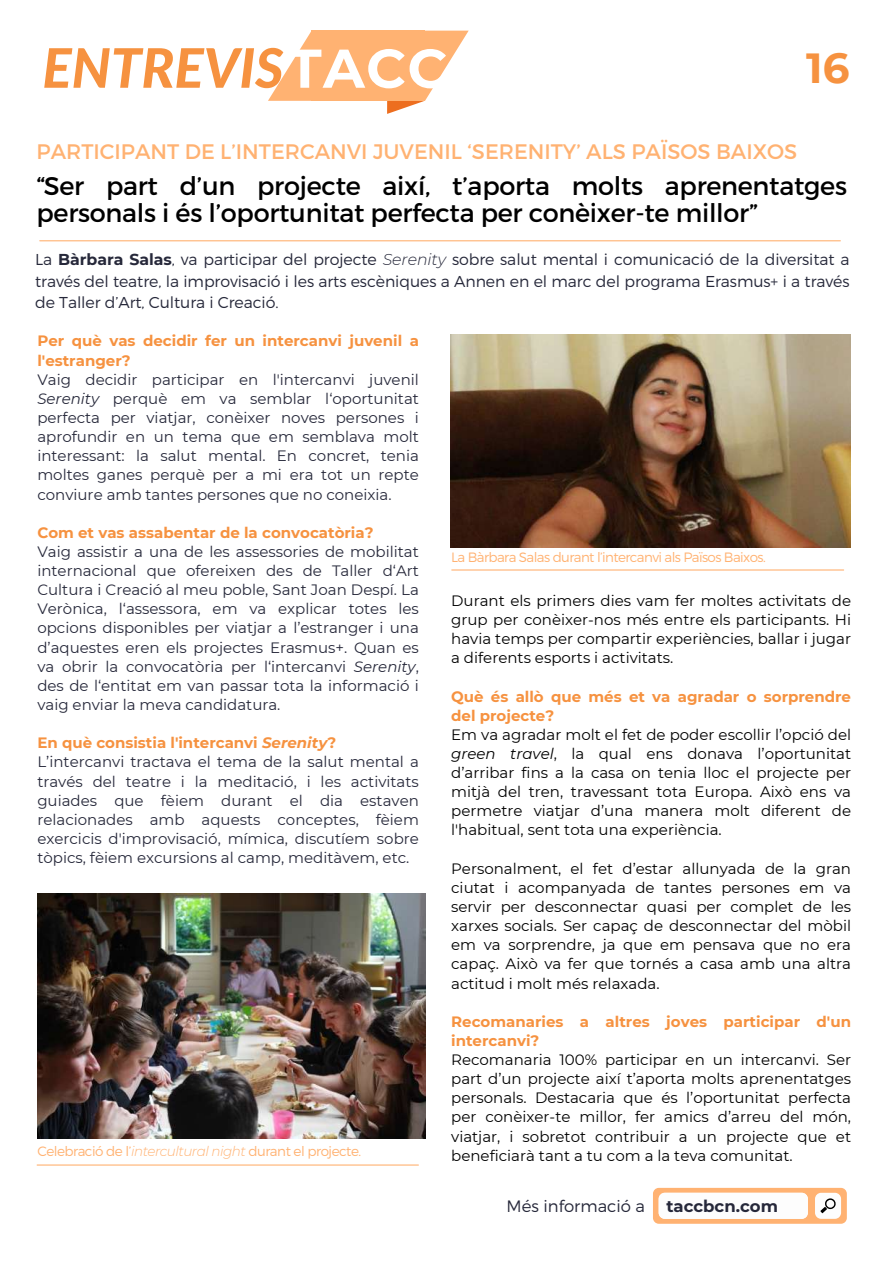
<style>
.page{position:relative;width:894px;height:1264px;background:#fff}
.page>*{position:absolute;margin:0;border:0;box-sizing:border-box;transform-origin:0 0}
.t1{font:italic 800 54.45px "Lato";color:#f69240}
.t2{font:700 42px "Montserrat";color:#f69240}
.t3{font:25.5px/27px "Montserrat";letter-spacing:-.01em;color:#000}
.t4{font:21px "Montserrat";color:#ffb272}
.t5{font:300 16.5px "Montserrat";color:#26283a}
.t6{font:700 16.5px "Montserrat";color:#26283a}
.t7{font:300 15.75px/21.9px "Montserrat";letter-spacing:-.005em;color:#26283a;text-align:justify}
.t8{font:15px/19.2px "Montserrat";color:#000;text-align:justify}
.t9{font:15px/19.2px "Montserrat";color:#26283a;text-align:justify}
.t10{font:700 15px/19.2px "Montserrat";color:#f69240}
.t11{font:300 13.5px "Montserrat";letter-spacing:-.045em;color:#ffb272}
.s1{font-family:"Montserrat";font-weight:700;font-style:normal;color:#fff}
.s2{font-weight:700}
.s3{font-style:italic}
.s4{font-weight:700;color:#f69240}
.s5{font-weight:700;font-style:italic;color:#f69240}
</style>
<div class="page">
<div style="left:311px;top:31px;width:114px;height:70px;background:#ffb272"></div>
<svg style="left:387px;top:31px;width:81px;height:83px"></svg>
<svg style="left:268px;top:32px;width:43px;height:69px"></svg>
<svg style="left:653px;top:1187px;width:193px;height:36px"></svg>
<div style="left:658px;top:1192px;width:149px;height:26px;background:#fdfdfd;border-radius:6px"></div>
<hr style="left:40px;top:240px;width:800px;height:1px;background:#ffb272">
<hr style="left:451px;top:569px;width:392px;height:1px;background:#ffb272">
<hr style="left:37px;top:1164px;width:381px;height:1px;background:#ffb272">
<img style="left:37px;top:893px;width:388px;height:245px">
<img style="left:450px;top:335px;width:400px;height:212px">
<h1 class="t1" style="left:42px;top:34px;width:406px">ENTREVIS<span class="s1">TACC</span></h1>
<h2 class="t2" style="left:806px;top:42px;width:45px">16</h2>
<h3 class="t4" style="left:37px;top:138px;width:762px">PARTICIPANT DE L’INTERCANVI JUVENIL ‘SERENITY’ ALS PAÏSOS BAIXOS</h3>
<h3 class="t3" style="left:37px;top:171px;width:811px">“Ser part d’un projecte així, t’aporta molts aprenentatges personals i és l’oportunitat perfecta per conèixer-te millor”</h3>
<p class="t7" style="left:35px;top:247px;width:815px">La <span class="s2">Bàrbara Salas</span>, va participar del projecte <span class="s3">Serenity</span> sobre salut mental i comunicació de la diversitat a través del teatre, la improvisació i les arts escèniques a Annen en el marc del programa Erasmus+ i a través de Taller d’Art, Cultura i Creació.</p>
<p class="t10" style="left:37px;top:331px;width:383px">Per què vas decidir fer un intercanvi juvenil a l'estranger?</p>
<p class="t9" style="left:37px;top:370px;width:383px">Vaig decidir participar en l'intercanvi juvenil <span class="s3">Serenity</span> perquè em va semblar l‘oportunitat perfecta per viatjar, conèixer noves persones i aprofundir en un tema que em semblava molt interessant: la salut mental. En concret, tenia moltes ganes perquè per a mi era tot un repte conviure amb tantes persones que no coneixia.</p>
<p class="t10" style="left:37px;top:523px;width:337px">Com et vas assabentar de la convocatòria?</p>
<p class="t9" style="left:37px;top:542px;width:383px">Vaig assistir a una de les assessories de mobilitat internacional que ofereixen des de Taller d‘Art Cultura i Creació al meu poble, Sant Joan Despí. La Verònica, l‘assessora, em va explicar totes les opcions disponibles per viatjar a l’estranger i una d’aquestes eren els projectes Erasmus+. Quan es va obrir la convocatòria per l‘intercanvi <span class="s3">Serenity</span>, des de l‘entitat em van passar tota la informació i vaig enviar la meva candidatura.</p>
<p class="t9" style="left:37px;top:733px;width:383px;text-align:left"><span class="s4">En què consistia l'intercanvi</span> <span class="s5">Serenity</span><span class="s4">?<br></span>L’intercanvi tractava el tema de la salut mental a través del teatre i la meditació, i les activitats guiades que fèiem durant el dia estaven relacionades amb aquests conceptes, fèiem exercicis d'improvisació, mímica, discutíem sobre tòpics, fèiem excursions al camp, meditàvem, etc.</p>
<p class="t11" style="left:37px;top:1142px;width:325px">Celebració de l’<span class="s3">intercultural night</span> durant el projecte.</p>
<p class="t11" style="left:451px;top:548px;width:316px">La Bàrbara Salas durant l’intercanvi als Països Baixos.</p>
<p class="t8" style="left:451px;top:591px;width:401px">Durant els primers dies vam fer moltes activitats de grup per conèixer-nos més entre els participants. Hi havia temps per compartir experiències, ballar i jugar a diferents esports i activitats.</p>
<p class="t10" style="left:451px;top:686px;width:401px">Què és allò que més et va agradar o sorprendre del projecte?</p>
<p class="t8" style="left:451px;top:724px;width:401px">Em va agradar molt el fet de poder escollir l’opció del <span class="s3">green travel</span>, la qual ens donava l’oportunitat d’arribar fins a la casa on tenia lloc el projecte per mitjà del tren, travessant tota Europa. Això ens va permetre viatjar d’una manera molt diferent de l'habitual, sent tota una experiència.</p>
<p class="t8" style="left:451px;top:858px;width:401px">Personalment, el fet d’estar allunyada de la gran ciutat i acompanyada de tantes persones em va servir per desconnectar quasi per complet de les xarxes socials. Ser capaç de desconnectar del mòbil em va sorprendre, ja que em pensava que no era capaç. Això va fer que tornés a casa amb una altra actitud i molt més relaxada.</p>
<p class="t10" style="left:451px;top:1011px;width:401px">Recomanaries a altres joves participar d'un intercanvi?</p>
<p class="t8" style="left:451px;top:1050px;width:401px">Recomanaria 100% participar en un intercanvi. Ser part d’un projecte així t’aporta molts aprenentatges personals. Destacaria que és l’oportunitat perfecta per conèixer-te millor, fer amics d’arreu del món, viatjar, i sobretot contribuir a un projecte que et beneficiarà tant a tu com a la teva comunitat.</p>
<p class="t5" style="left:506px;top:1195px;width:140px">Més informació a</p>
<p class="t6" style="left:666px;top:1195px;width:113px">taccbcn.com</p>
</div>
